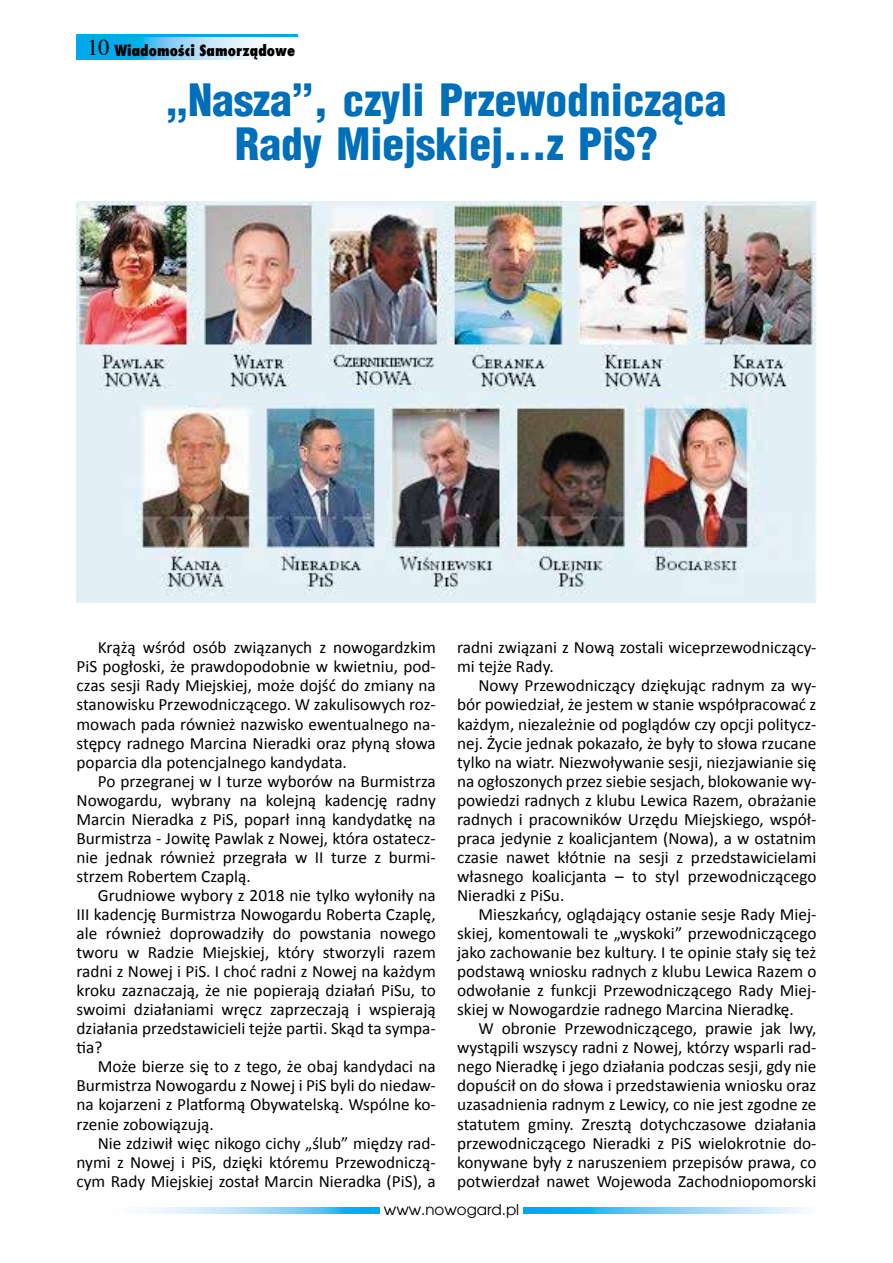
<style>
.page{position:relative;width:893px;height:1263px;background:#fff}
.page>*{position:absolute;margin:0;border:0;box-sizing:border-box;transform-origin:0 0}
.t1{font:900 43.5px/43.5px "Switzerland Cond";color:#006fb9;text-align:center}
.t2{font:17.25px/19px "Calibri";color:#000;text-align:justify}
.t3{font:800 15px "Fujiyama";color:#000}
.t4{font:15px "Avalon";color:#000}
.s1{font-family:"Times";font-weight:400;font-size:22.5px}
</style>
<div class="page">
<svg style="left:147px;top:1207px;width:658px;height:6px;background:#81d0f4"></svg>
<div style="left:380px;top:1203px;width:143px;height:15px;background:#fff"></div>
<div style="left:77px;top:34px;width:221px;height:26px;background:#00a8ec"></div>
<svg style="left:138px;top:37px;width:160px;height:23px;background:#b9e3f8"></svg>
<img style="left:77px;top:202px;width:739px;height:400px">
<p class="t3" style="left:87px;top:40px;width:210px"><span class="s1">10</span> Wiadomości Samorządowe</p>
<h1 class="t1" style="left:166px;top:77px;width:562px">„Nasza”, czyli Przewodnicząca<br>Rady Miejskiej…z PiS?</h1>
<p class="t2" style="left:77px;top:638px;width:361px;text-indent:21px">Krążą wśród osób związanych z nowogardzkim PiS pogłoski, że prawdopodobnie w kwietniu, pod&shy;czas sesji Rady Miejskiej, może dojść do zmiany na stanowisku Przewodniczącego. W zakulisowych roz&shy;mowach pada również nazwisko ewentualnego na&shy;stępcy radnego Marcina Nieradki oraz płyną słowa poparcia dla potencjalnego kandydata.</p>
<p class="t2" style="left:77px;top:771px;width:361px;text-indent:21px">Po przegranej w I turze wyborów na Burmistrza Nowogardu, wybrany na kolejną kadencję radny Marcin Nieradka z PiS, poparł inną kandydatkę na Burmistrza - Jowitę Pawlak z Nowej, która ostatecz&shy;nie jednak również przegrała w II turze z burmi&shy;strzem Robertem Czaplą.</p>
<p class="t2" style="left:77px;top:886px;width:361px;text-indent:21px">Grudniowe wybory z 2018 nie tylko wyłoniły na III kadencję Burmistrza Nowogardu Roberta Czaplę, ale również doprowadziły do powstania nowego tworu w Radzie Miejskiej, który stworzyli razem radni z Nowej i PiS. I choć radni z Nowej na każdym kroku zaznaczają, że nie popierają działań PiSu, to swoimi działaniami wręcz zaprzeczają i wspierają działania przedstawicieli tejże partii. Skąd ta sympa&shy;tia?</p>
<p class="t2" style="left:77px;top:1057px;width:361px;text-indent:21px">Może bierze się to z tego, że obaj kandydaci na Burmistrza Nowogardu z Nowej i PiS byli do niedaw&shy;na kojarzeni z Platformą Obywatelską. Wspólne ko&shy;rzenie zobowiązują.</p>
<p class="t2" style="left:77px;top:1133px;width:361px;text-indent:21px">Nie zdziwił więc nikogo cichy „ślub” między rad&shy;nymi z Nowej i PiS, dzięki któremu Przewodniczą&shy;cym Rady Miejskiej został Marcin Nieradka (PiS), a</p>
<p class="t2" style="left:457px;top:638px;width:361px">radni związani z Nową zostali wiceprzewodniczący&shy;mi tejże Rady.</p>
<p class="t2" style="left:457px;top:676px;width:361px;text-indent:21px">Nowy Przewodniczący dziękując radnym za wy&shy;bór powiedział, że jestem w stanie współpracować z każdym, niezależnie od poglądów czy opcji politycz&shy;nej. Życie jednak pokazało, że były to słowa rzucane tylko na wiatr. Niezwoływanie sesji, niezjawianie się na ogłoszonych przez siebie sesjach, blokowanie wy&shy;powiedzi radnych z klubu Lewica Razem, obrażanie radnych i pracowników Urzędu Miejskiego, współ&shy;praca jedynie z koalicjantem (Nowa), a w ostatnim czasie nawet kłótnie na sesji z przedstawicielami własnego koalicjanta – to styl przewodniczącego Nieradki z PiSu.</p>
<p class="t2" style="left:457px;top:905px;width:361px;text-indent:21px">Mieszkańcy, oglądający ostanie sesje Rady Miej&shy;skiej, komentowali te „wyskoki” przewodniczącego jako zachowanie bez kultury. I te opinie stały się też podstawą wniosku radnych z klubu Lewica Razem o odwołanie z funkcji Przewodniczącego Rady Miej&shy;skiej w Nowogardzie radnego Marcina Nieradkę.</p>
<p class="t2" style="left:457px;top:1019px;width:361px;text-indent:21px">W obronie Przewodniczącego, prawie jak lwy, wystąpili wszyscy radni z Nowej, którzy wsparli rad&shy;nego Nieradkę i jego działania podczas sesji, gdy nie dopuścił on do słowa i przedstawienia wniosku oraz uzasadnienia radnym z Lewicy, co nie jest zgodne ze statutem gminy. Zresztą dotychczasowe działania przewodniczącego Nieradki z PiS wielokrotnie do&shy;konywane były z naruszeniem przepisów prawa, co potwierdzał nawet Wojewoda Zachodniopomorski</p>
<p class="t4" style="left:384px;top:1200px;width:137px">www.nowogard.pl</p>
</div>
